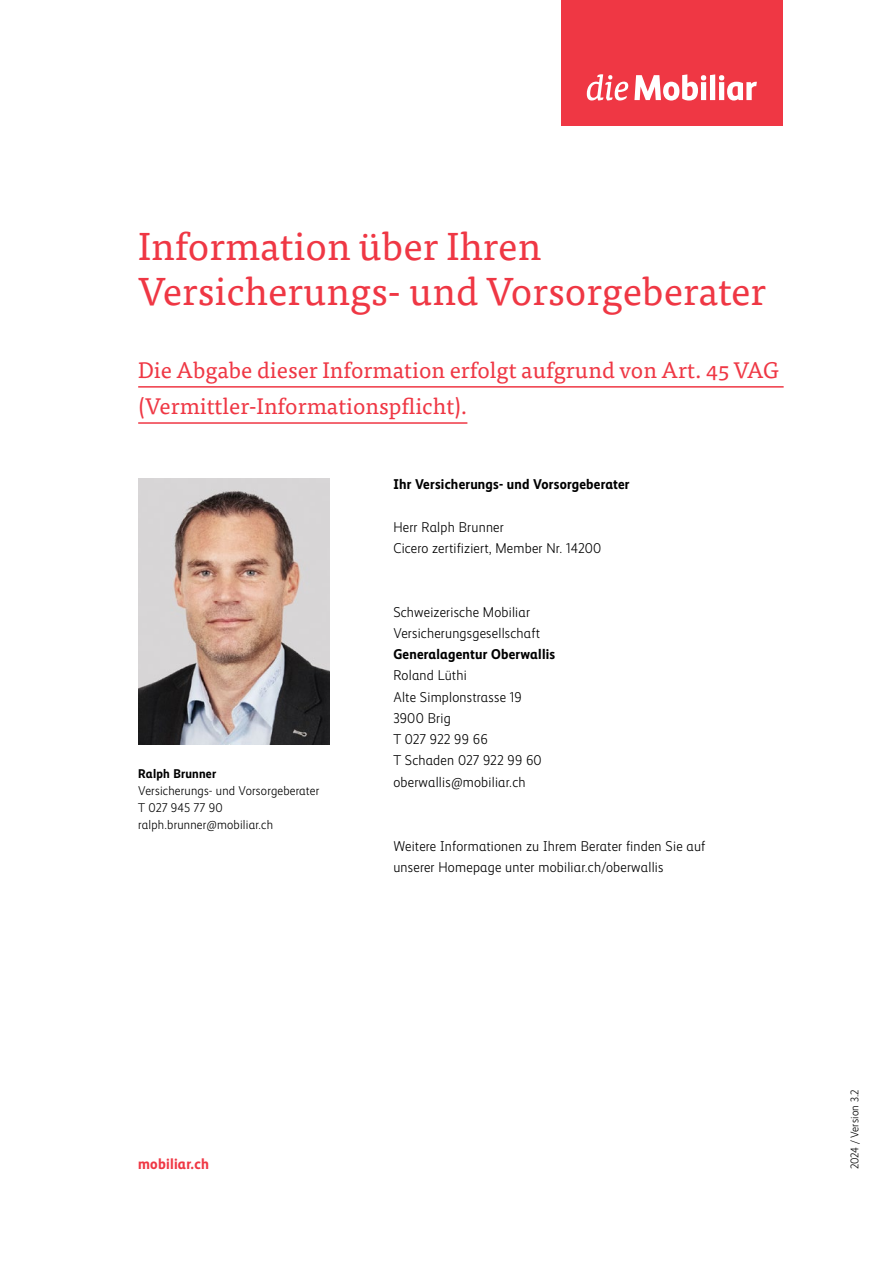
<style>
.page{position:relative;width:893px;height:1263px;background:#fff}
.page>*{position:absolute;margin:0;border:0;box-sizing:border-box;transform-origin:0 0}
.subheadline-1{font:39px/44.7px "Tisa Pro";color:#ef3744}
.Lead_Unterstrichen_1{font:22.5px/36.2px "Tisa Pro";color:#ef3744}
.t1{font:700 15px "Mobiliar Realist";letter-spacing:.015em;color:#ef3744}
.Adresse{font:300 14.25px/21.3px "Mobiliar Realist";letter-spacing:.015em;color:#000}
.paragraph_aftersubhe{font:300 14.25px/21.3px "Mobiliar Realist";letter-spacing:.015em;color:#000}
.paragraph_01{font:300 14.25px "Mobiliar Realist";letter-spacing:.015em;color:#000}
.subheadline-2{font:700 14.25px "Mobiliar Realist";letter-spacing:.015em;color:#000}
.Standort{font:700 14.25px "Mobiliar Realist";letter-spacing:.015em;color:#000}
.Email{font:300 14.25px "Mobiliar Realist";letter-spacing:.015em;color:#000}
.paragraph_02{font:300 12.75px "Mobiliar Realist";letter-spacing:.015em;color:#000}
.paragraph_02-2{font:700 12.75px "Mobiliar Realist";letter-spacing:.015em;color:#000}
.paragraph{font:300 11.25px "Mobiliar Realist";letter-spacing:.015em;color:#000}
</style>
<div class="page">
<hr style="left:138px;top:386px;width:646px;height:2px;background:#ef3744">
<hr style="left:138px;top:422px;width:329px;height:2px;background:#ef3744">
<img style="left:138px;top:479px;width:192px;height:265px">
<div style="left:561px;top:0;width:221px;height:125px;background:#ef3744"></div>
<svg style="left:587px;top:74px;width:41px;height:26px"></svg>
<svg style="left:634px;top:74px;width:123px;height:27px"></svg>
<p class="subheadline-1" style="left:138px;top:222px;width:629px">Information über Ihren<br>Versicherungs- und Vorsorgeberater</p>
<p class="Lead_Unterstrichen_1" style="left:138px;top:351px;width:642px">Die Abgabe dieser Information erfolgt aufgrund von Art. 45 VAG (Vermittler-Informationspflicht).</p>
<p class="subheadline-2" style="left:393px;top:476px;width:238px">Ihr Versicherungs- und Vorsorgeberater</p>
<p class="paragraph_02-2" style="left:138px;top:766px;width:80px">Ralph Brunner</p>
<p class="paragraph_02" style="left:138px;top:784px;width:183px">Versicherungs- und Vorsorgeberater</p>
<p class="paragraph_02" style="left:138px;top:801px;width:86px">T 027 945 77 90</p>
<p class="paragraph_02" style="left:138px;top:818px;width:136px">ralph.brunner@mobiliar.ch</p>
<p class="paragraph_01" style="left:393px;top:519px;width:112px">Herr Ralph Brunner</p>
<p class="paragraph_01" style="left:393px;top:540px;width:210px">Cicero zertifiziert, Member Nr. 14200</p>
<p class="Adresse" style="left:393px;top:601px;width:148px">Schweizerische Mobiliar<br>Versicherungsgesellschaft</p>
<p class="Standort" style="left:393px;top:646px;width:163px">Generalagentur Oberwallis</p>
<p class="Adresse" style="left:393px;top:665px;width:75px">Roland Lüthi</p>
<p class="Adresse" style="left:393px;top:686px;width:130px">Alte Simplonstrasse 19</p>
<p class="Adresse" style="left:393px;top:708px;width:59px">3900 Brig</p>
<p class="Adresse" style="left:393px;top:729px;width:96px">T 027 922 99 66</p>
<p class="Adresse" style="left:393px;top:750px;width:150px">T Schaden 027 922 99 60</p>
<p class="Email" style="left:393px;top:774px;width:134px">oberwallis@mobiliar.ch</p>
<p class="paragraph_aftersubhe" style="left:393px;top:835px;width:313px">Weitere Informationen zu Ihrem Berater finden Sie auf unserer Homepage unter mobiliar.ch/oberwallis</p>
<p class="t1" style="left:138px;top:1155px;width:72px">mobiliar.ch</p>
<p class="paragraph" style="left:848px;top:1169px;width:82px;rotate:-90deg">2024 / Version 3.2</p>
</div>
